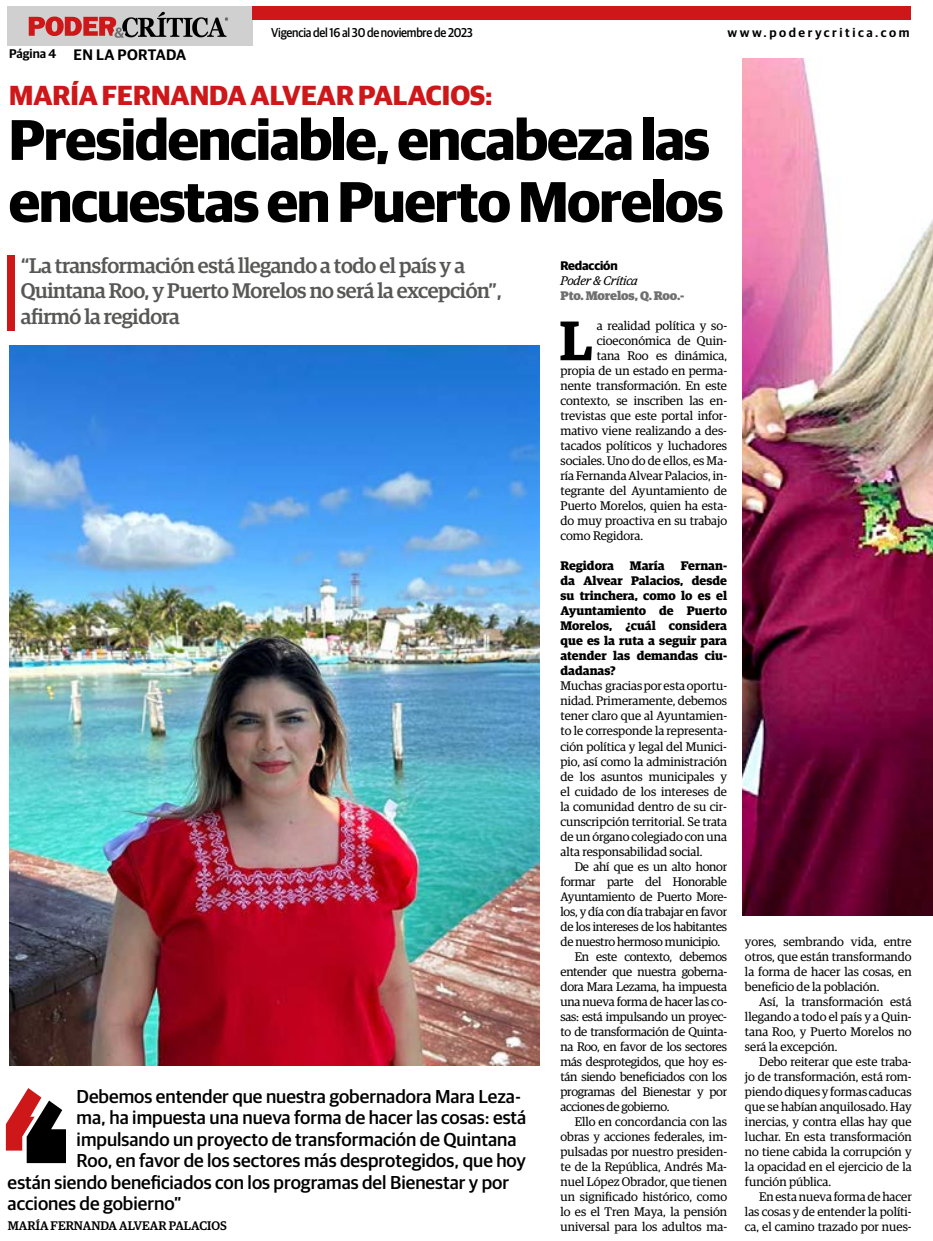
<style>
.page{position:relative;width:933px;height:1241px;background:#fff}
.page>*{position:absolute;margin:0;border:0;box-sizing:border-box;transform-origin:0 0}
.t1{font:700 57.38px/62px "Guardian Sans";letter-spacing:-.02em;color:#000}
.t2{font:600 55.75px "Guardian Egyp";color:#000}
.t3{font:700 27.62px "Guardian Sans";color:#cd1719}
.t4{font:500 21.25px/25.5px "Guardian Egyp";letter-spacing:-.02em;color:#575756}
.t5{font:500 18.75px "Guardian Sans";color:#000}
.t6{font:600 15.25px "Guardian Sans";letter-spacing:.02em;color:#000}
.t7{font:500 12.75px "Guardian Sans";letter-spacing:-.02em;color:#000;scale:.91 1}
.t8{font:600 12.62px "Guardian Sans";letter-spacing:.2em;color:#000}
.t9{font:12.5px/15px "Guardian Egyp";color:#000;text-align:justify}
.t10{font:12.5px "Guardian Egyp";letter-spacing:-.02em;color:#000}
.t11{font:700 12.5px/15px "Guardian Egyp";color:#000;text-align:justify}
.t12{font:500 12.5px "Guardian Egyp";color:#000}
.t13{font:900 12.5px "Guardian Egyp";letter-spacing:-.01em;color:#706f6f}
.t14{font:italic 12.5px "Guardian Egyp";letter-spacing:-.01em;color:#000}
.t15{font:700 12.5px "Guardian Sans";letter-spacing:-.01em;color:#000}
</style>
<div class="page">
<div style="left:7px;top:6px;width:245px;height:40px;background:#d0d0d0"></div>
<div style="left:252px;top:6px;width:659px;height:14px;background:#cd1719"></div>
<svg style="left:29px;top:12px;width:199px;height:26px"></svg>
<div style="left:7px;top:255px;width:8px;height:75px;background:#cd1719"></div>
<svg style="left:6px;top:1088px;width:60px;height:74px"></svg>
<img style="left:742px;top:59px;width:191px;height:856px">
<img style="left:9px;top:345px;width:530px;height:720px">
<p class="t8" style="left:9px;top:44px;width:48px">Página 4</p>
<p class="t6" style="left:74px;top:44px;width:114px">EN LA PORTADA</p>
<p class="t7" style="left:271px;top:23px;width:223px">Vigencia del 16 al 30 de noviembre de 2023</p>
<p class="t8" style="left:727px;top:24px;width:183px">www.poderycritica.com</p>
<h3 class="t3" style="left:9px;top:74px;width:485px">MARÍA FERNANDA ALVEAR PALACIOS:</h3>
<h1 class="t1" style="left:9px;top:104px;width:716px">Presidenciable, encabeza las encuestas en Puerto Morelos</h1>
<h3 class="t4" style="left:21px;top:251px;width:482px">“La transformación está llegando a todo el país y a<br>Quintana Roo, y Puerto Morelos no será la excepción”, afirmó la regidora</h3>
<p class="t15" style="left:560px;top:256px;width:59px">Redacción</p>
<p class="t14" style="left:560px;top:272px;width:79px">Poder &amp; Crítica</p>
<p class="t13" style="left:560px;top:286px;width:125px">Pto. Morelos, Q. Roo.-</p>
<h2 class="t2" style="left:559px;top:299px;width:34px">L</h2>
<p class="t9" style="left:597px;top:317px;width:132px">a realidad política y so-</p>
<p class="t9" style="left:597px;top:332px;width:132px">cioeconómica de Quin-</p>
<p class="t9" style="left:597px;top:347px;width:132px">tana Roo es dinámica,</p>
<p class="t9" style="left:560px;top:362px;width:168px">propia de un estado en perma-</p>
<p class="t9" style="left:560px;top:377px;width:168px">nente transformación. En este</p>
<p class="t9" style="left:560px;top:392px;width:168px">contexto, se inscriben las en-</p>
<p class="t9" style="left:560px;top:407px;width:168px">trevistas que este portal infor-</p>
<p class="t9" style="left:560px;top:422px;width:168px">mativo viene realizando a des-</p>
<p class="t9" style="left:560px;top:437px;width:168px">tacados políticos y luchadores</p>
<p class="t9" style="left:560px;top:452px;width:168px">sociales. Uno do de ellos, es Ma-</p>
<p class="t9" style="left:560px;top:467px;width:168px">ría Fernanda Alvear Palacios, in-</p>
<p class="t9" style="left:560px;top:482px;width:168px">tegrante del Ayuntamiento de</p>
<p class="t9" style="left:560px;top:497px;width:168px">Puerto Morelos, quien ha esta-</p>
<p class="t9" style="left:560px;top:512px;width:168px">do muy proactiva en su trabajo</p>
<p class="t9" style="left:560px;top:527px;width:84px">como Regidora.</p>
<p class="t11" style="left:560px;top:557px;width:55px">Regidora</p>
<p class="t11" style="left:630px;top:557px;width:36px">María</p>
<p class="t11" style="left:560px;top:557px;width:168px;text-indent:120px">Fernan&shy;da Alvear Palacios, desde su trinchera, como lo es el Ayuntamiento de Puerto Morelos, ¿cuál considera que es la ruta a seguir para atender las demandas ciu&shy;dadanas?</p>
<p class="t9" style="left:560px;top:677px;width:168px">Muchas gracias por esta oportu&shy;nidad. Primeramente, debemos tener claro que al Ayuntamien&shy;to le corresponde la representa&shy;ción política y legal del Munici&shy;pio, así como la administración de los asuntos municipales y el cuidado de los intereses de la comunidad dentro de su cir&shy;cunscripción territorial. Se trata de un órgano colegiado con una alta responsabilidad social.</p>
<p class="t10" style="left:574px;top:857px;width:154px">De ahí que es un alto honor</p>
<p class="t10" style="left:560px;top:872px;width:168px">formar parte del Honorable</p>
<p class="t10" style="left:560px;top:887px;width:168px">Ayuntamiento de Puerto More-</p>
<p class="t10" style="left:560px;top:902px;width:168px">los, y día con día trabajar en favor</p>
<p class="t10" style="left:560px;top:917px;width:168px">de los intereses de los habitantes</p>
<p class="t10" style="left:560px;top:932px;width:161px">de nuestro hermoso municipio.</p>
<p class="t10" style="left:574px;top:947px;width:154px">En este contexto, debemos</p>
<p class="t10" style="left:560px;top:962px;width:168px">entender que nuestra goberna-</p>
<p class="t10" style="left:560px;top:977px;width:168px">dora Mara Lezama, ha impuesta</p>
<p class="t10" style="left:560px;top:992px;width:168px">una nueva forma de hacer las co-</p>
<p class="t10" style="left:560px;top:1007px;width:168px">sas: está impulsando un proyec-</p>
<p class="t10" style="left:560px;top:1022px;width:168px">to de transformación de Quinta-</p>
<p class="t10" style="left:560px;top:1037px;width:168px">na Roo, en favor de los sectores</p>
<p class="t10" style="left:560px;top:1052px;width:168px">más desprotegidos, que hoy es-</p>
<p class="t10" style="left:560px;top:1067px;width:168px">tán siendo beneficiados con los</p>
<p class="t10" style="left:560px;top:1082px;width:168px">programas del Bienestar y por</p>
<p class="t10" style="left:560px;top:1097px;width:111px">acciones de gobierno.</p>
<p class="t9" style="left:574px;top:1112px;width:154px">Ello en concordancia con las</p>
<p class="t9" style="left:560px;top:1127px;width:168px">obras y acciones federales, im-</p>
<p class="t9" style="left:560px;top:1142px;width:168px">pulsadas por nuestro presiden-</p>
<p class="t9" style="left:560px;top:1157px;width:168px">te de la República, Andrés Ma-</p>
<p class="t9" style="left:560px;top:1172px;width:168px">nuel López Obrador, que tienen</p>
<p class="t9" style="left:560px;top:1187px;width:168px">un significado histórico, como</p>
<p class="t9" style="left:560px;top:1202px;width:168px">lo es el Tren Maya, la pensión</p>
<p class="t9" style="left:560px;top:1217px;width:168px">universal para los adultos ma-</p>
<h3 class="t5" style="left:77px;top:1082px;width:446px">Debemos entender que nuestra gobernadora Mara Leza-</h3>
<h3 class="t5" style="left:77px;top:1104px;width:451px">ma, ha impuesta una nueva forma de hacer las cosas: está</h3>
<h3 class="t5" style="left:77px;top:1125px;width:441px">impulsando un proyecto de transformación de Quintana</h3>
<h3 class="t5" style="left:77px;top:1147px;width:451px">Roo, en favor de los sectores más desprotegidos, que hoy</h3>
<h3 class="t5" style="left:8px;top:1168px;width:503px">están siendo beneficiados con los programas del Bienestar y por</h3>
<h3 class="t5" style="left:8px;top:1190px;width:175px">acciones de gobierno”</h3>
<p class="t12" style="left:8px;top:1216px;width:220px">MARÍA FERNANDA ALVEAR PALACIOS</p>
<p class="t9" style="left:745px;top:932px;width:168px">yores, sembrando vida, entre otros, que están transformando la forma de hacer las cosas, en beneficio de la población.</p>
<p class="t9" style="left:745px;top:992px;width:168px;text-indent:14px">Así, la transformación está llegando a todo el país y a Quin&shy;tana Roo, y Puerto Morelos no será la excepción.</p>
<p class="t9" style="left:745px;top:1052px;width:168px;text-indent:14px">Debo reiterar que este traba&shy;jo de transformación, está rom&shy;piendo diques y formas caducas que se habían anquilosado. Hay inercias, y contra ellas hay que luchar. En esta transformación no tiene cabida la corrupción y la opacidad en el ejercicio de la función pública.</p>
<p class="t9" style="left:745px;top:1187px;width:168px;text-indent:14px">En esta nueva forma de hacer las cosas y de entender la políti&shy;ca, el camino trazado por nues-</p>
</div>
